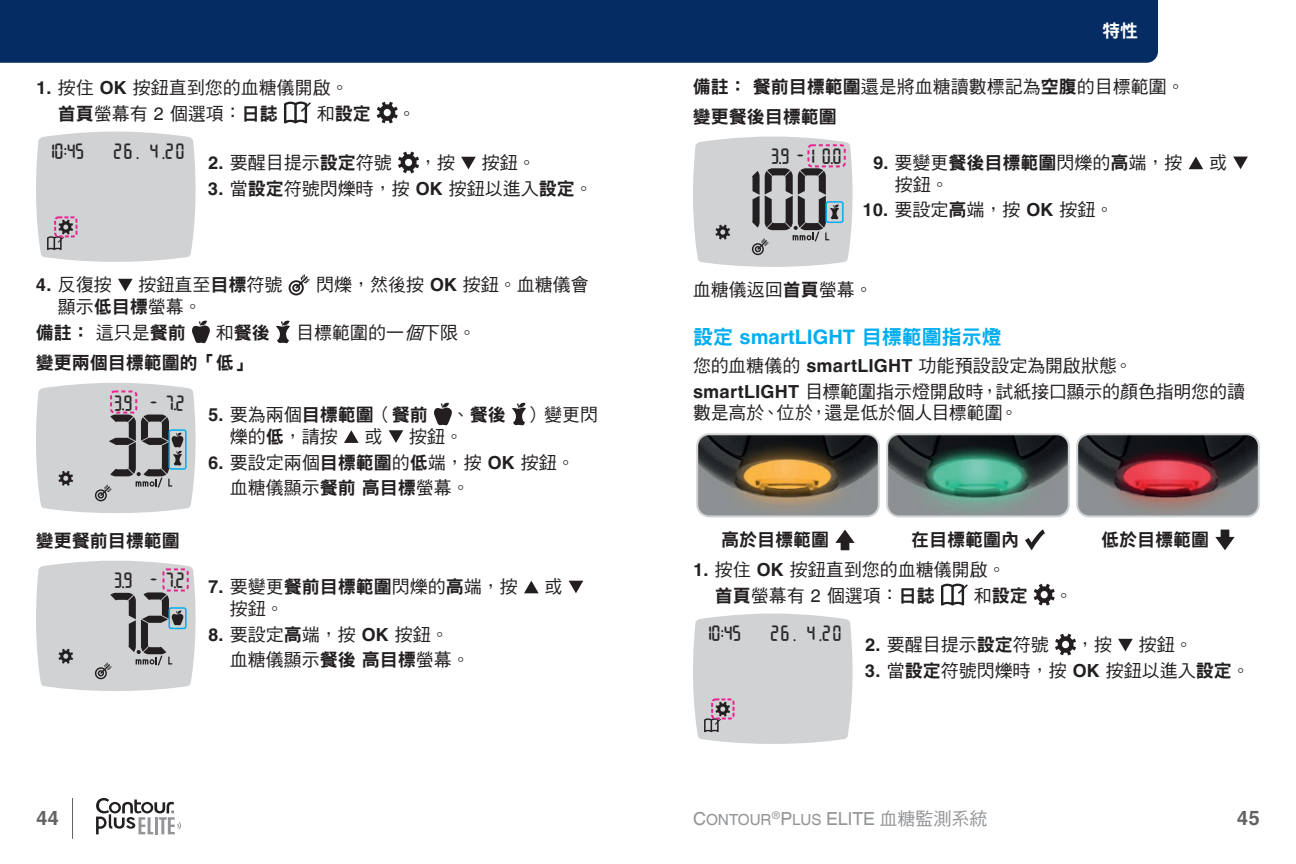
<style>
.page{position:relative;width:1296px;height:864px;background:#fff}
.page>*{position:absolute;margin:0;border:0;box-sizing:border-box;transform-origin:0 0}
.t1{font:68px "Segmented Screen Large";color:#231f20}
.t2{font:700 20px "Helvetica World";color:#00aeef}
.t3{font:700 20px "Helvetica World";color:#636366}
.t4{font:18px/25.6px "DF Hei Std W5";color:#231f20}
.t5{font:18px "DF Hei Std W9";color:#231f20}
.t6{font:18px "DF Hei Std W5";color:#939598}
.t7{font:18px "DF Hei Std W9";color:#fff}
.t8{font:16.8px "Segmented Screen Small";color:#231f20}
.t9{font:16.8px "Segmented Screen Large";color:#231f20}
.t10{font:15.4px "Helvetica World Regular SC850";color:#939598}
.s1{font-family:"Helvetica World";font-weight:700}
.s2{font-family:"DF Hei Std W9"}
.s3{font-family:"Helvetica World"}
.s4{font-family:"DF Hei Std W5"}
.s5{font-style:italic}
.s6{font-family:"DF Hei Std W9";font-weight:400}
.s7{font-family:"Helvetica World Regular SC850"}
.s8{font-family:"Helvetica World Regular SC850";font-size:15.4px}
.s9{font-size:18px}
</style>
<div class="page">
<hr style="left:72px;top:798px;width:1px;height:41px;background:#636366">
<svg style="left:96px;top:798px;width:85px;height:36px"></svg>
<div style="left:0;top:0;width:1158px;height:63px;background:#052d64"></div>
<svg style="left:284px;top:102px;width:27px;height:22px"></svg>
<svg style="left:377px;top:102px;width:21px;height:22px"></svg>
<svg style="left:36px;top:132px;width:160px;height:130px;background:#d1d2d4"></svg>
<div style="left:54px;top:216px;width:24px;height:21px;border:2px dashed #e72492;border-radius:3px"></div>
<svg style="left:398px;top:152px;width:21px;height:21px"></svg>
<svg style="left:461px;top:157px;width:15px;height:12px"></svg>
<svg style="left:118px;top:279px;width:15px;height:12px"></svg>
<svg style="left:289px;top:274px;width:21px;height:21px"></svg>
<svg style="left:192px;top:321px;width:18px;height:22px"></svg>
<svg style="left:276px;top:321px;width:14px;height:22px"></svg>
<svg style="left:36px;top:383px;width:160px;height:130px;background:#cecfd1"></svg>
<div style="left:110px;top:390px;width:27px;height:24px;border:2px dashed #e72492;border-radius:3px"></div>
<div style="left:169px;top:429px;width:18px;height:41px;border:2px solid #00aeef;border-radius:2px"></div>
<svg style="left:434px;top:403px;width:18px;height:22px"></svg>
<svg style="left:512px;top:403px;width:14px;height:22px"></svg>
<svg style="left:344px;top:430px;width:15px;height:13px"></svg>
<svg style="left:389px;top:430px;width:14px;height:13px"></svg>
<svg style="left:36px;top:561px;width:160px;height:130px;background:#cfd0d2"></svg>
<div style="left:162px;top:568px;width:27px;height:24px;border:2px dashed #e72492;border-radius:3px"></div>
<div style="left:169px;top:607px;width:18px;height:22px;border:2px solid #00aeef;border-radius:2px"></div>
<svg style="left:524px;top:581px;width:15px;height:12px"></svg>
<svg style="left:569px;top:581px;width:14px;height:12px"></svg>
<svg style="left:693px;top:137px;width:160px;height:130px;background:#cfd0d2"></svg>
<div style="left:807px;top:144px;width:39px;height:23px;border:2px dashed #e72492;border-radius:3px"></div>
<div style="left:826px;top:201px;width:18px;height:22px;border:2px solid #00aeef;border-radius:2px"></div>
<svg style="left:1189px;top:157px;width:14px;height:12px"></svg>
<svg style="left:1233px;top:157px;width:15px;height:12px"></svg>
<img style="left:699px;top:436px;width:178px;height:78px">
<div style="left:696px;top:433px;width:184px;height:84px;border:2px solid #d1d2d4;border-radius:12px"></div>
<img style="left:889px;top:436px;width:178px;height:78px">
<div style="left:886px;top:433px;width:184px;height:84px;border:2px solid #d1d2d4;border-radius:12px"></div>
<img style="left:1079px;top:436px;width:178px;height:78px">
<div style="left:1076px;top:433px;width:184px;height:84px;border:2px solid #d1d2d4;border-radius:12px"></div>
<svg style="left:835px;top:530px;width:20px;height:20px"></svg>
<svg style="left:1025px;top:529px;width:20px;height:21px"></svg>
<svg style="left:1215px;top:530px;width:20px;height:20px"></svg>
<svg style="left:941px;top:584px;width:27px;height:22px"></svg>
<svg style="left:1034px;top:584px;width:21px;height:22px"></svg>
<svg style="left:693px;top:614px;width:160px;height:130px;background:#d1d2d4"></svg>
<div style="left:711px;top:698px;width:24px;height:22px;border:2px dashed #e72492;border-radius:3px"></div>
<svg style="left:1055px;top:634px;width:21px;height:21px"></svg>
<svg style="left:1118px;top:639px;width:15px;height:12px"></svg>
<p class="t4" style="left:58px;top:74px;width:292px;text-indent:-22px"><span class="s1">1.</span> 按住 <span class="s1">OK</span> 按鈕直到您的血糖儀開啟。<span class="s2">首頁</span>螢幕有 <span class="s3">2</span> 個選項：<span class="s2">日誌</span></p>
<p class="t5" style="left:317px;top:103px;width:55px"><span class="s4">和</span>設定</p>
<p class="t4" style="left:398px;top:100px;width:19px">。</p>
<p class="t9" style="left:46px;top:144px;width:39px">10 45</p>
<p class="t8" style="left:112px;top:144px;width:74px">26 420</p>
<p class="t4" style="left:208px;top:150px;width:185px"><span class="s1">2.</span> 要醒目提示<span class="s2">設定</span>符號</p>
<p class="t4" style="left:419px;top:150px;width:37px">，按</p>
<p class="t4" style="left:482px;top:150px;width:55px">按鈕。</p>
<p class="t4" style="left:208px;top:175px;width:386px"><span class="s1">3.</span> 當<span class="s2">設定</span>符號閃爍時，按 <span class="s1">OK</span> 按鈕以進入<span class="s2">設定</span>。</p>
<p class="t4" style="left:36px;top:272px;width:77px"><span class="s1">4.</span> 反復按</p>
<p class="t4" style="left:139px;top:272px;width:145px">按鈕直至<span class="s2">目標</span>符號</p>
<p class="t4" style="left:316px;top:272px;width:274px">閃爍，然後按 <span class="s1">OK</span> 按鈕。血糖儀會</p>
<p class="t4" style="left:58px;top:293px;width:145px">顯示<span class="s2">低目標</span>螢幕。</p>
<p class="t5" style="left:36px;top:323px;width:151px">備註： <span class="s4">這只是</span>餐前</p>
<p class="t5" style="left:216px;top:323px;width:55px"><span class="s4">和</span>餐後</p>
<p class="t4" style="left:296px;top:320px;width:181px">目標範圍的一<span class="s5">個</span>下限。</p>
<p class="t5" style="left:36px;top:353px;width:217px">變更兩個目標範圍的「低」</p>
<p class="t8" style="left:112px;top:395px;width:74px">39 -72</p>
<h1 class="t1" style="left:105px;top:414px;width:68px">39</h1>
<p class="t5" style="left:208px;top:405px;width:221px"><span class="s1">5.</span> <span class="s4">要為兩個</span>目標範圍<span class="s4">（</span>餐前</p>
<p class="t4" style="left:452px;top:402px;width:148px">、<span class="s2">餐後</span> ）變更閃</p>
<p class="t4" style="left:230px;top:423px;width:109px">爍的<span class="s2">低</span>，請按</p>
<p class="t4" style="left:365px;top:423px;width:19px">或</p>
<p class="t4" style="left:409px;top:423px;width:55px">按鈕。</p>
<p class="t4" style="left:230px;top:449px;width:346px;text-indent:-22px"><span class="s1">6.</span> 要設定兩個<span class="s2">目標範圍</span>的<span class="s2">低</span>端，按 <span class="s1">OK</span> 按鈕。血糖儀顯示<span class="s2">餐前高目標</span>螢幕。</p>
<p class="t5" style="left:36px;top:530px;width:145px">變更餐前目標範圍</p>
<p class="t8" style="left:112px;top:573px;width:74px">39 -72</p>
<h1 class="t1" style="left:105px;top:592px;width:68px">72</h1>
<p class="t4" style="left:208px;top:574px;width:311px"><span class="s1">7.</span> 要變更<span class="s2">餐前目標範圍</span>閃爍的<span class="s2">高</span>端，按</p>
<p class="t4" style="left:545px;top:574px;width:19px">或</p>
<p class="t4" style="left:230px;top:595px;width:55px">按鈕。</p>
<p class="t4" style="left:230px;top:621px;width:241px;text-indent:-22px"><span class="s1">8.</span> 要設定<span class="s2">高</span>端，按 <span class="s1">OK</span> 按鈕。血糖儀顯示<span class="s2">餐後 高目標</span>螢幕。</p>
<p class="t7" style="left:1102px;top:21px;width:37px">特性</p>
<p class="t4" style="left:693px;top:73px;width:493px"><span class="s2">備註： 餐前目標範圍</span>還是將血糖讀數標記為<span class="s2">空腹</span>的目標範圍。</p>
<p class="t5" style="left:693px;top:106px;width:145px">變更餐後目標範圍</p>
<p class="t8" style="left:769px;top:149px;width:74px">39 -1 00</p>
<h1 class="t1" style="left:729px;top:168px;width:101px">100</h1>
<p class="t4" style="left:873px;top:150px;width:311px"><span class="s1">9.</span> 要變更<span class="s2">餐後目標範圍</span>閃爍的<span class="s2">高</span>端，按</p>
<p class="t4" style="left:1209px;top:150px;width:19px">或</p>
<p class="t4" style="left:895px;top:171px;width:55px">按鈕。</p>
<p class="t4" style="left:863px;top:197px;width:252px"><span class="s1">10.</span> 要設定<span class="s2">高</span>端，按 <span class="s1">OK</span> 按鈕。</p>
<p class="t4" style="left:693px;top:277px;width:181px">血糖儀返回<span class="s2">首頁</span>螢幕。</p>
<p class="t2" style="left:693px;top:326px;width:310px"><span class="s6">設定</span> smartLIGHT <span class="s6">目標範圍指示燈</span></p>
<p class="t4" style="left:693px;top:353px;width:554px">您的血糖儀的 <span class="s1">smartLIGHT</span> 功能預設設定為開啟狀態。<br><span class="s1">smartLIGHT</span> 目標範圍指示燈開啟時，試紙接口顯示的顏色指明您的讀</p>
<p class="t4" style="left:693px;top:400px;width:327px">數是高於、位於，還是低於個人目標範圍。</p>
<p class="t5" style="left:721px;top:530px;width:109px">高於目標範圍</p>
<p class="t5" style="left:911px;top:530px;width:109px">在目標範圍內</p>
<p class="t5" style="left:1101px;top:530px;width:109px">低於目標範圍</p>
<p class="t4" style="left:715px;top:556px;width:292px;text-indent:-22px"><span class="s1">1.</span> 按住 <span class="s1">OK</span> 按鈕直到您的血糖儀開啟。<span class="s2">首頁</span>螢幕有 <span class="s3">2</span> 個選項：<span class="s2">日誌</span></p>
<p class="t5" style="left:974px;top:585px;width:55px"><span class="s4">和</span>設定</p>
<p class="t4" style="left:1055px;top:582px;width:19px">。</p>
<p class="t9" style="left:703px;top:626px;width:39px">10 45</p>
<p class="t8" style="left:769px;top:626px;width:74px">26 420</p>
<p class="t4" style="left:865px;top:632px;width:185px"><span class="s1">2.</span> 要醒目提示<span class="s2">設定</span>符號</p>
<p class="t4" style="left:1076px;top:632px;width:37px">，按</p>
<p class="t4" style="left:1139px;top:632px;width:55px">按鈕。</p>
<p class="t4" style="left:865px;top:658px;width:386px"><span class="s1">3.</span> 當<span class="s2">設定</span>符號閃爍時，按 <span class="s1">OK</span> 按鈕以進入<span class="s2">設定</span>。</p>
<p class="t6" style="left:772px;top:809px;width:217px"><sup>®</sup><span class="s7">P</span><span class="s8">LUS</span> <span class="s3">ELITE</span> 血糖監測系統</p>
<p class="t3" style="left:36px;top:807px;width:25px">44</p>
<p class="t10" style="left:693px;top:811px;width:80px"><span class="s9">C</span>ONTOUR</p>
<p class="t3" style="left:1237px;top:807px;width:25px">45</p>
</div>
